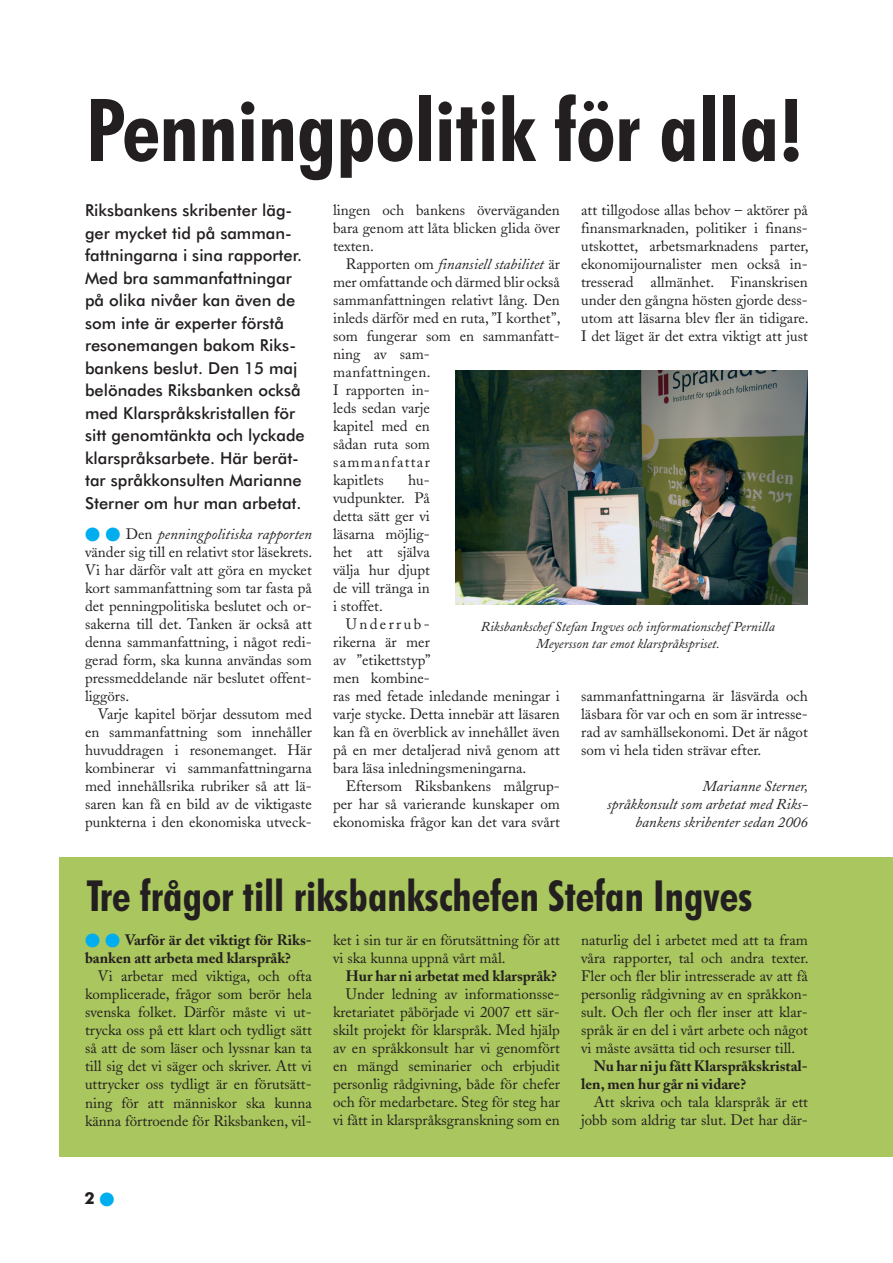
<style>
.page{position:relative;width:893px;height:1263px;background:#fff}
.page>*{position:absolute;margin:0;border:0;box-sizing:border-box;transform-origin:0 0}
.t1{font:700 condensed 87px "Futura BT";color:#231f20}
.t2{font:700 condensed 42.9px "Futura BT";color:#231f20}
.t3{font:500 16.5px/22.5px "Futura BT";color:#231f20}
.t4{font:700 16.5px "Futura BT";color:#231f20}
.t5{font:15px/18px "Adobe Caslon";color:#231f20;text-align:justify}
.t6{font:700 15px/18px "Adobe Caslon";color:#231f20}
.t7{font:italic 15px/18px "Adobe Caslon";color:#231f20;text-align:right}
.t8{font:italic 13.5px/16.2px "Adobe Caslon";color:#231f20;text-align:center}
.s1{color:#00aeef}
.s2{font-style:italic}
</style>
<div class="page">
<div style="left:59px;top:857px;width:834px;height:300px;background:#aac65e"></div>
<img style="left:456px;top:370px;width:352px;height:235px">
<h1 class="t1" style="left:86px;top:77px;width:718px">Penningpolitik för alla!</h1>
<p class="t3" style="left:85px;top:199px;width:221px">Riksbankens skribenter läg&shy;ger mycket tid på samman&shy;fattningarna i sina rapporter.<br>Med bra sammanfattningar på olika nivåer kan även de som inte är experter förstå resonemangen bakom Riks&shy;bankens beslut. Den 15 maj belönades Riksbanken också med Klarspråkskristallen för sitt genomtänkta och lyckade klarspråksarbete. Här berät&shy;tar språkkonsulten Marianne<br>Sterner om hur man arbetat.</p>
<p class="t5" style="left:85px;top:525px;width:229px"><span class="s1">●</span> <span class="s1">●</span> Den <span class="s2">penningpolitiska rapporten </span>vänder sig till en relativt stor läsekrets.<br>Vi har därför valt att göra en mycket kort sammanfattning som tar fasta på det penningpolitiska beslutet och or&shy;sakerna till det. Tanken är också att denna sammanfattning, i något redi&shy;gerad form, ska kunna användas som pressmeddelande när beslutet offent&shy;liggörs.</p>
<p class="t5" style="left:85px;top:705px;width:228px;text-indent:13px">Varje kapitel börjar dessutom med en sammanfattning som innehåller huvuddragen i resonemanget. Här kombinerar vi sammanfattningarna med innehållsrika rubriker så att lä&shy;saren kan få en bild av de viktigaste punkterna i den ekonomiska utveck-</p>
<p class="t5" style="left:581px;top:201px;width:229px">att tillgodose allas behov – aktörer på finansmarknaden, politiker i finans&shy;utskottet, arbetsmarknadens parter, ekonomijournalister men också in&shy;tresserad allmänhet. Finanskrisen under den gångna hösten gjorde dess&shy;utom att läsarna blev fler än tidigare.<br>I det läget är det extra viktigt att just</p>
<p class="t5" style="left:333px;top:201px;width:228px">lingen och bankens överväganden bara genom att låta blicken glida över texten.</p>
<p class="t5" style="left:333px;top:255px;width:229px;text-align:left;text-indent:13px">Rapporten om <span class="s2">finansiell stabilitet</span> är mer omfattande och därmed blir också sammanfattningen relativt lång. Den inleds därför med en ruta, ”I korthet”, som fungerar som en sammanfatt&shy;ning av sam-<br>manfattningen.<br>I rapporten in-<br>leds sedan varje<br>kapitel med en<br>sådan ruta som<br>sammanfattar<br>kapitlets</p>
<p class="t5" style="left:333px;top:471px;width:98px;text-indent:75px">hu&shy;vudpunkter. På detta sätt ger vi läsarna möjlig&shy;het att själva välja hur djupt de vill tränga in i stoffet.</p>
<p class="t5" style="left:333px;top:615px;width:228px;text-align:left;text-indent:13px">Underrub-<br>rikerna är mer<br>av ”etikettstyp”<br>men kombine-<br>ras med fetade inledande meningar i varje stycke. Detta innebär att läsaren kan få en överblick av innehållet även på en mer detaljerad nivå genom att bara läsa inledningsmeningarna.</p>
<p class="t5" style="left:333px;top:777px;width:228px;text-indent:13px">Eftersom Riksbankens målgrup&shy;per har så varierande kunskaper om ekonomiska frågor kan det vara svårt</p>
<p class="t8" style="left:481px;top:619px;width:296px">Riksbankschef Stefan Ingves och informationschef Pernilla<br>Meyersson tar emot klarspråkspriset.</p>
<p class="t5" style="left:581px;top:687px;width:228px">sammanfattningarna är läsvärda och läsbara för var och en som är intresse&shy;rad av samhällsekonomi. Det är något som vi hela tiden strävar efter.</p>
<p class="t7" style="left:607px;top:778px;width:203px">Marianne Sterner,<br>språkkonsult som arbetat med Riks&shy;bankens skribenter sedan 2006</p>
<h2 class="t2" style="left:86px;top:870px;width:667px">Tre frågor till riksbankschefen Stefan Ingves</h2>
<p class="t6" style="left:85px;top:931px;width:228px"><span class="s1">●</span> <span class="s1">●</span> Varför är det viktigt för Riks&shy;banken att arbeta med klarspråk?</p>
<p class="t5" style="left:85px;top:967px;width:228px;text-indent:13px">Vi arbetar med viktiga, och ofta komplicerade, frågor som berör hela svenska folket. Därför måste vi ut&shy;trycka oss på ett klart och tydligt sätt så att de som läser och lyssnar kan ta till sig det vi säger och skriver. Att vi uttrycker oss tydligt är en förutsätt&shy;ning för att människor ska kunna känna förtroende för Riksbanken, vil-</p>
<p class="t5" style="left:333px;top:931px;width:228px">ket i sin tur är en förutsättning för att vi ska kunna uppnå vårt mål.</p>
<p class="t6" style="left:346px;top:967px;width:212px">Hur har ni arbetat med klarspråk?</p>
<p class="t5" style="left:333px;top:985px;width:228px;text-indent:13px">Under ledning av informationsse&shy;kretariatet påbörjade vi 2007 ett sär&shy;skilt projekt för klarspråk. Med hjälp av en språkkonsult har vi genomfört en mängd seminarier och erbjudit personlig rådgivning, både för chefer och för medarbetare. Steg för steg har vi fått in klarspråksgranskning som en</p>
<p class="t5" style="left:581px;top:931px;width:229px">naturlig del i arbetet med att ta fram våra rapporter, tal och andra texter.<br>Fler och fler blir intresserade av att få personlig rådgivning av en språkkon&shy;sult. Och fler och fler inser att klar&shy;språk är en del i vårt arbete och något vi måste avsätta tid och resurser till.</p>
<p class="t6" style="left:581px;top:1057px;width:228px;text-indent:13px">Nu har ni ju fått Klarspråkskristal&shy;len, men hur går ni vidare?</p>
<p class="t5" style="left:581px;top:1093px;width:228px;text-align:right">Att skriva och tala klarspråk är ett jobb som aldrig tar slut. Det har där-</p>
<p class="t4" style="left:85px;top:1188px;width:32px">2 <span class="s1">●</span></p>
</div>
